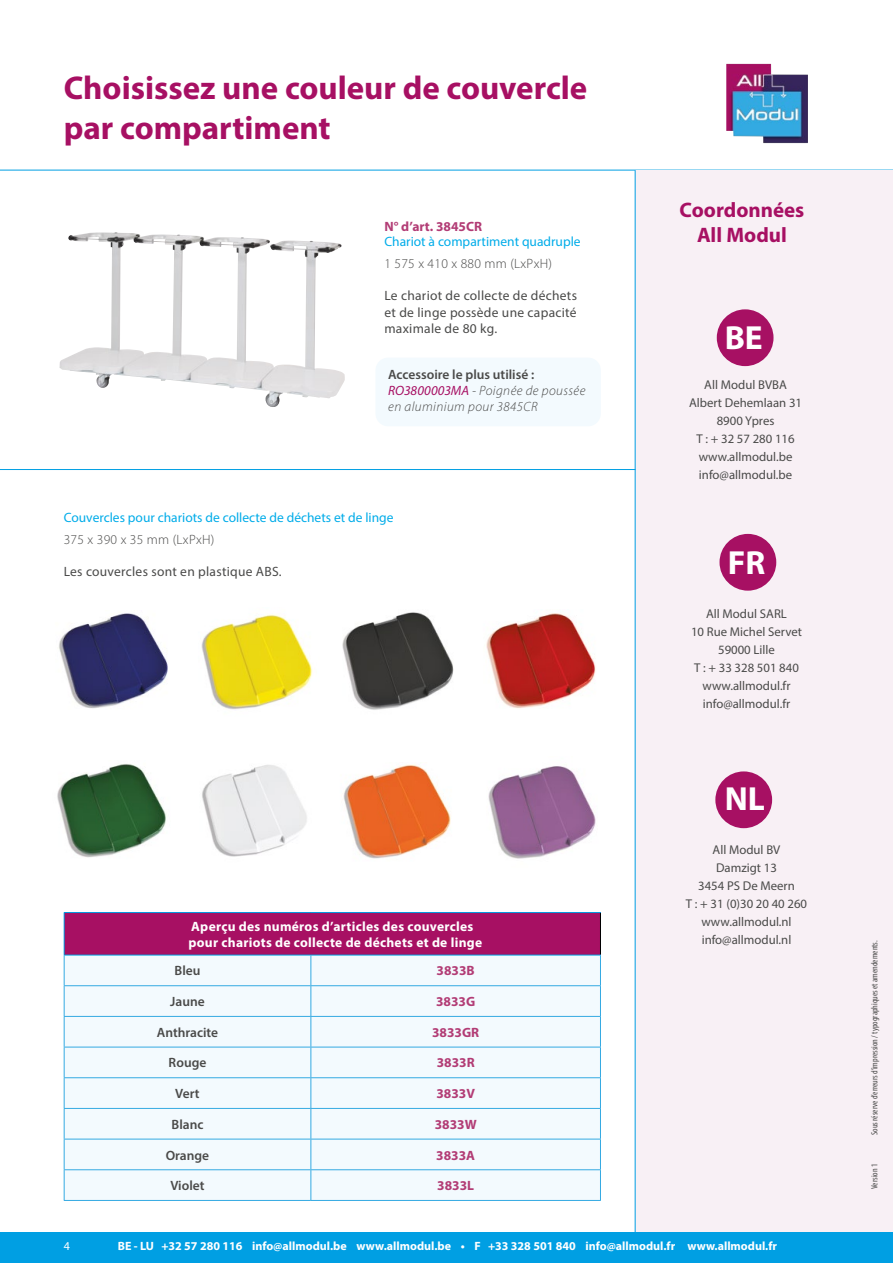
<style>
.page{position:relative;width:893px;height:1263px;background:#fff}
.page>*{position:absolute;margin:0;border:0;box-sizing:border-box;transform-origin:0 0}
.t1{font:700 33.45px "Myriad Pro";color:#fff}
.Topkop{font:700 33px/39.6px "Myriad Pro";color:#a71063}
.t2{font:700 21px "Myriad Pro";color:#a71063}
.Platte_tekst{font:13.5px/16.2px "Myriad Pro";letter-spacing:.02em;color:#4a4a49;text-align:justify}
.Titel{font:13.5px "Myriad Pro";color:#00ace9}
.Light_plt_txt{font:700 13.5px "Myriad Pro";letter-spacing:.02em;color:#fff}
.Meest_gebruikt{font:600 13.5px "Myriad Pro";color:#4a4a49}
.Art_nr{font:700 13.5px "Myriad Pro";color:#b23c75}
.Light_plt_txt_italic{font:italic 300 13.5px/16.2px "Myriad Pro";letter-spacing:.03em;color:#4a4a49}
.Light_plt_txt-2{font:300 13.5px "Myriad Pro";letter-spacing:.02em;color:#4a4a49}
.Adres_achterzijde_kleiner{font:12.75px "Myriad Pro";color:#4a4a49}
.t3{font:700 12px "Myriad Pro";color:#fff}
.t4{font:12px "Myriad Pro";color:#fff}
._1e_regel{font:condensed 9px "Myriad Pro";color:#4a4a49}
.s1{font-weight:400;color:#a71063}
</style>
<div class="page">
<hr style="left:0;top:170px;width:893px;height:1px;background:#009fe3">
<div style="left:635px;top:170px;width:258px;height:1078px;background:#f8f0f5"></div>
<hr style="left:635px;top:170px;width:1px;height:1072px;background:#009fe3">
<img style="left:726px;top:64px;width:82px;height:79px">
<img style="left:60px;top:232px;width:285px;height:175px">
<hr style="left:0;top:469px;width:635px;height:1px;background:#009fe3">
<div style="left:375px;top:358px;width:226px;height:68px;background:#f3fafe;border-radius:13px"></div>
<div style="left:717px;top:309px;width:56px;height:57px;background:#a71063;border-radius:50%"></div>
<div style="left:719px;top:534px;width:57px;height:57px;background:#a71063;border-radius:50%"></div>
<div style="left:715px;top:771px;width:57px;height:57px;background:#a71063;border-radius:50%"></div>
<div style="left:64px;top:912px;width:536px;height:43px;background:#a71063"></div>
<div style="left:65px;top:956px;width:535px;height:244px;background:#f3fafe"></div>
<hr style="left:600px;top:913px;width:1px;height:42px;background:#000">
<hr style="left:64px;top:955px;width:1px;height:30px;background:#34aae2">
<hr style="left:64px;top:986px;width:1px;height:30px;background:#34aae2">
<hr style="left:64px;top:1017px;width:1px;height:30px;background:#34aae2">
<hr style="left:64px;top:1047px;width:1px;height:30px;background:#34aae2">
<hr style="left:64px;top:1078px;width:1px;height:30px;background:#34aae2">
<hr style="left:64px;top:1109px;width:1px;height:30px;background:#34aae2">
<hr style="left:64px;top:1139px;width:1px;height:30px;background:#34aae2">
<hr style="left:64px;top:1170px;width:1px;height:30px;background:#34aae2">
<hr style="left:310px;top:955px;width:1px;height:30px;background:#34aae2">
<hr style="left:600px;top:955px;width:1px;height:30px;background:#34aae2">
<hr style="left:310px;top:986px;width:1px;height:30px;background:#34aae2">
<hr style="left:600px;top:986px;width:1px;height:30px;background:#34aae2">
<hr style="left:310px;top:1017px;width:1px;height:30px;background:#34aae2">
<hr style="left:600px;top:1017px;width:1px;height:30px;background:#34aae2">
<hr style="left:310px;top:1047px;width:1px;height:30px;background:#34aae2">
<hr style="left:600px;top:1047px;width:1px;height:30px;background:#34aae2">
<hr style="left:310px;top:1078px;width:1px;height:30px;background:#34aae2">
<hr style="left:600px;top:1078px;width:1px;height:30px;background:#34aae2">
<hr style="left:310px;top:1109px;width:1px;height:30px;background:#34aae2">
<hr style="left:600px;top:1109px;width:1px;height:30px;background:#34aae2">
<hr style="left:310px;top:1139px;width:1px;height:30px;background:#34aae2">
<hr style="left:600px;top:1139px;width:1px;height:30px;background:#34aae2">
<hr style="left:310px;top:1170px;width:1px;height:30px;background:#34aae2">
<hr style="left:600px;top:1170px;width:1px;height:30px;background:#34aae2">
<hr style="left:311px;top:1200px;width:290px;height:1px;background:#34aae2">
<hr style="left:64px;top:912px;width:247px;height:1px;background:#009fe3">
<hr style="left:64px;top:913px;width:1px;height:42px;background:#009fe3">
<hr style="left:311px;top:912px;width:290px;height:1px;background:#009fe3">
<hr style="left:64px;top:955px;width:247px;height:1px;background:#009fe3">
<hr style="left:311px;top:955px;width:290px;height:1px;background:#009fe3">
<hr style="left:64px;top:985px;width:247px;height:1px;background:#34aae2">
<hr style="left:311px;top:985px;width:290px;height:1px;background:#34aae2">
<hr style="left:64px;top:1016px;width:247px;height:1px;background:#34aae2">
<hr style="left:311px;top:1016px;width:290px;height:1px;background:#34aae2">
<hr style="left:64px;top:1047px;width:247px;height:1px;background:#34aae2">
<hr style="left:311px;top:1047px;width:290px;height:1px;background:#34aae2">
<hr style="left:64px;top:1077px;width:247px;height:1px;background:#34aae2">
<hr style="left:311px;top:1077px;width:290px;height:1px;background:#34aae2">
<hr style="left:64px;top:1108px;width:247px;height:1px;background:#34aae2">
<hr style="left:311px;top:1108px;width:290px;height:1px;background:#34aae2">
<hr style="left:64px;top:1139px;width:247px;height:1px;background:#34aae2">
<hr style="left:311px;top:1139px;width:290px;height:1px;background:#34aae2">
<hr style="left:64px;top:1169px;width:247px;height:1px;background:#34aae2">
<hr style="left:64px;top:1200px;width:247px;height:1px;background:#34aae2">
<hr style="left:311px;top:1169px;width:290px;height:1px;background:#34aae2">
<img style="left:343px;top:764px;width:108px;height:95px">
<img style="left:59px;top:613px;width:109px;height:96px">
<img style="left:201px;top:614px;width:112px;height:96px">
<img style="left:342px;top:612px;width:112px;height:98px">
<img style="left:488px;top:766px;width:108px;height:93px">
<img style="left:486px;top:613px;width:110px;height:95px">
<img style="left:57px;top:764px;width:109px;height:94px">
<img style="left:202px;top:765px;width:105px;height:92px">
<div style="left:0;top:1232px;width:893px;height:31px;background:#009fe3"></div>
<p class="Topkop" style="left:64px;top:67px;width:525px">Choisissez une couleur de couvercle par compartiment</p>
<p class="Art_nr" style="left:384px;top:218px;width:99px">N° d’art. 3845CR</p>
<p class="Titel" style="left:384px;top:233px;width:198px">Chariot à compartiment quadruple</p>
<p class="Light_plt_txt-2" style="left:384px;top:255px;width:169px">1 575 x 410 x 880 mm (LxPxH)</p>
<p class="Platte_tekst" style="left:384px;top:288px;width:194px">Le chariot de collecte de déchets et de linge possède une capacité maximale de 80 kg.</p>
<p class="Meest_gebruikt" style="left:388px;top:366px;width:148px">Accessoire le plus utilisé :</p>
<p class="Light_plt_txt_italic" style="left:388px;top:382px;width:199px"><span class="s1">RO3800003MA</span> - Poignée de poussée en aluminium pour 3845CR</p>
<p class="Titel" style="left:64px;top:509px;width:331px">Couvercles pour chariots de collecte de déchets et de linge</p>
<p class="Light_plt_txt-2" style="left:64px;top:531px;width:152px">375 x 390 x 35 mm (LxPxH)</p>
<p class="Platte_tekst" style="left:64px;top:563px;width:219px">Les couvercles sont en plastique ABS.</p>
<p class="Light_plt_txt" style="left:191px;top:917px;width:284px">Aperçu des numéros d’articles des couvercles</p>
<p class="Light_plt_txt" style="left:188px;top:933px;width:295px">pour chariots de collecte de déchets et de linge</p>
<p class="Meest_gebruikt" style="left:175px;top:962px;width:27px">Bleu</p>
<p class="Art_nr" style="left:437px;top:962px;width:40px">3833B</p>
<p class="Meest_gebruikt" style="left:170px;top:993px;width:36px">Jaune</p>
<p class="Art_nr" style="left:436px;top:993px;width:41px">3833G</p>
<p class="Meest_gebruikt" style="left:157px;top:1024px;width:63px">Anthracite</p>
<p class="Art_nr" style="left:432px;top:1023px;width:49px">3833GR</p>
<p class="Meest_gebruikt" style="left:169px;top:1054px;width:39px">Rouge</p>
<p class="Art_nr" style="left:437px;top:1054px;width:39px">3833R</p>
<p class="Meest_gebruikt" style="left:175px;top:1085px;width:26px">Vert</p>
<p class="Art_nr" style="left:436px;top:1085px;width:40px">3833V</p>
<p class="Meest_gebruikt" style="left:172px;top:1116px;width:33px">Blanc</p>
<p class="Art_nr" style="left:435px;top:1115px;width:43px">3833W</p>
<p class="Meest_gebruikt" style="left:166px;top:1146px;width:45px">Orange</p>
<p class="Art_nr" style="left:436px;top:1146px;width:40px">3833A</p>
<p class="Meest_gebruikt" style="left:170px;top:1177px;width:36px">Violet</p>
<p class="Art_nr" style="left:437px;top:1177px;width:38px">3833L</p>
<p class="t2" style="left:680px;top:196px;width:126px">Coordonnées</p>
<p class="t2" style="left:697px;top:221px;width:91px">All Modul</p>
<p class="t1" style="left:725px;top:316px;width:40px">BE</p>
<p class="Adres_achterzijde_kleiner" style="left:704px;top:376px;width:84px">All Modul BVBA</p>
<p class="Adres_achterzijde_kleiner" style="left:689px;top:394px;width:115px">Albert Dehemlaan 31</p>
<p class="Adres_achterzijde_kleiner" style="left:717px;top:412px;width:59px">8900 Ypres</p>
<p class="Adres_achterzijde_kleiner" style="left:696px;top:430px;width:100px">T : + 32 57 280 116</p>
<p class="Adres_achterzijde_kleiner" style="left:699px;top:448px;width:95px">www.allmodul.be</p>
<p class="Adres_achterzijde_kleiner" style="left:699px;top:466px;width:95px">info@allmodul.be</p>
<p class="t1" style="left:728px;top:540px;width:39px">FR</p>
<p class="Adres_achterzijde_kleiner" style="left:706px;top:606px;width:82px">All Modul SARL</p>
<p class="Adres_achterzijde_kleiner" style="left:691px;top:624px;width:112px">10 Rue Michel Servet</p>
<p class="Adres_achterzijde_kleiner" style="left:718px;top:642px;width:58px">59000 Lille</p>
<p class="Adres_achterzijde_kleiner" style="left:694px;top:660px;width:106px">T : + 33 328 501 840</p>
<p class="Adres_achterzijde_kleiner" style="left:702px;top:678px;width:90px">www.allmodul.fr</p>
<p class="Adres_achterzijde_kleiner" style="left:703px;top:696px;width:89px">info@allmodul.fr</p>
<p class="t1" style="left:725px;top:777px;width:42px">NL</p>
<p class="Adres_achterzijde_kleiner" style="left:713px;top:842px;width:69px">All Modul BV</p>
<p class="Adres_achterzijde_kleiner" style="left:716px;top:860px;width:62px">Damzigt 13</p>
<p class="Adres_achterzijde_kleiner" style="left:698px;top:878px;width:98px">3454 PS De Meern</p>
<p class="Adres_achterzijde_kleiner" style="left:686px;top:896px;width:123px">T : + 31 (0)30 20 40 260</p>
<p class="Adres_achterzijde_kleiner" style="left:701px;top:914px;width:92px">www.allmodul.nl</p>
<p class="Adres_achterzijde_kleiner" style="left:702px;top:932px;width:91px">info@allmodul.nl</p>
<p class="t4" style="left:64px;top:1239px;width:8px">4</p>
<p class="t3" style="left:118px;top:1238px;width:661px">BE - LU +32 57 280 116 info@allmodul.be www.allmodul.be • F +33 328 501 840 info@allmodul.fr www.allmodul.fr</p>
<p class="_1e_regel" style="left:869px;top:1135px;width:196px;rotate:-90deg">Sous réserve d’erreurs d’impression / typographiques et amendements.</p>
<p class="_1e_regel" style="left:869px;top:1189px;width:27px;rotate:-90deg">Version 1</p>
</div>
